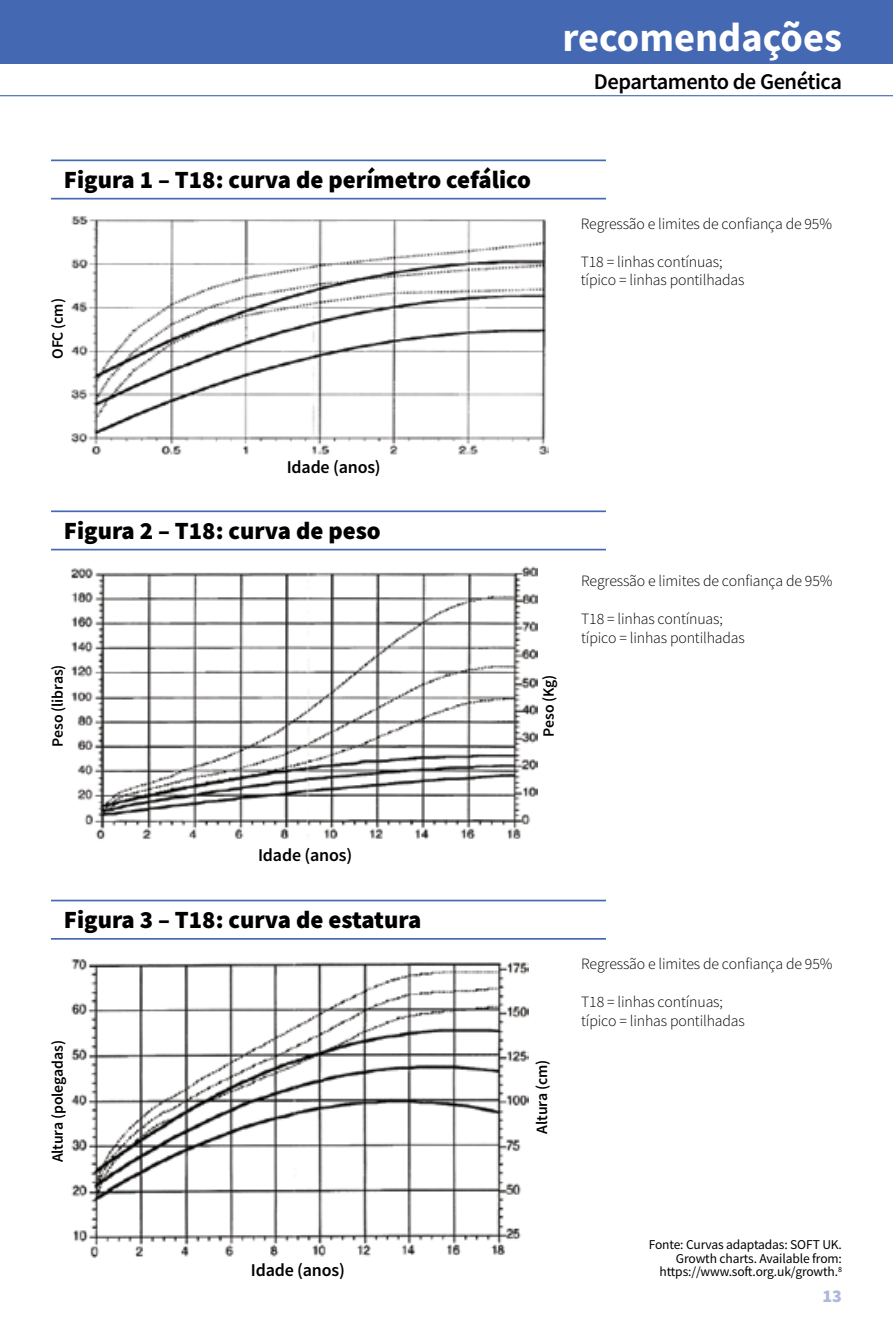
<style>
.page{position:relative;width:893px;height:1340px;background:#fff}
.page>*{position:absolute;margin:0;border:0;box-sizing:border-box;transform-origin:0 0}
.t1{font:700 40.5px "Source Sans Pro";color:#fff}
.t2{font:900 24.75px "Source Sans Pro";color:#000}
.t3{font:600 22.5px "Source Sans Pro";letter-spacing:-.02em;color:#000}
.t4{font:600 18px "Source Sans Pro";letter-spacing:-.01em;color:#000}
.t5{font:900 18px "Source Sans Pro";color:#afb7dd}
.t6{font:300 15.75px/18.9px "Source Sans Pro";letter-spacing:-.01em;color:#000}
.t7{font:600 15.75px "Source Sans Pro";letter-spacing:-.01em;color:#000}
.t8{font:13.5px/13.5px "Source Sans Pro";letter-spacing:-.01em;color:#000;text-align:right}
</style>
<div class="page">
<img style="left:71px;top:216px;width:477px;height:239px">
<div style="left:0;top:0;width:893px;height:64px;background:#4468b1"></div>
<hr style="left:0;top:95px;width:893px;height:1px;background:#4468b1">
<hr style="left:51px;top:159px;width:555px;height:2px;background:#4468b1">
<hr style="left:51px;top:198px;width:555px;height:1px;background:#4468b1">
<hr style="left:51px;top:899px;width:555px;height:2px;background:#4468b1">
<hr style="left:51px;top:938px;width:555px;height:1px;background:#4468b1">
<img style="left:71px;top:959px;width:458px;height:297px">
<img style="left:71px;top:566px;width:466px;height:274px">
<hr style="left:51px;top:510px;width:555px;height:2px;background:#4468b1">
<hr style="left:51px;top:549px;width:555px;height:1px;background:#4468b1">
<h2 class="t2" style="left:64px;top:163px;width:469px">Figura 1 – T18: curva de perímetro cefálico</h2>
<p class="t7" style="left:47px;top:359px;width:62px;rotate:-90deg">OFC (cm)</p>
<h1 class="t1" style="left:562px;top:10px;width:281px">recomendações</h1>
<h3 class="t3" style="left:594px;top:67px;width:250px">Departamento de Genética</h3>
<p class="t6" style="left:581px;top:214px;width:253px">Regressão e limites de confiança de 95%</p>
<p class="t6" style="left:581px;top:252px;width:165px">T18 = linhas contínuas; típico = linhas pontilhadas</p>
<p class="t4" style="left:287px;top:455px;width:96px">Idade (anos)</p>
<h2 class="t2" style="left:64px;top:513px;width:318px">Figura 2 – T18: curva de peso</h2>
<p class="t7" style="left:47px;top:746px;width:84px;rotate:-90deg">Peso (libras)</p>
<p class="t7" style="left:538px;top:736px;width:64px;rotate:-90deg">Peso (Kg)</p>
<p class="t6" style="left:581px;top:571px;width:253px">Regressão e limites de confiança de 95%</p>
<p class="t6" style="left:581px;top:609px;width:165px">T18 = linhas contínuas; típico = linhas pontilhadas</p>
<p class="t4" style="left:258px;top:843px;width:96px">Idade (anos)</p>
<h2 class="t2" style="left:64px;top:902px;width:359px">Figura 3 – T18: curva de estatura</h2>
<p class="t6" style="left:581px;top:954px;width:253px">Regressão e limites de confiança de 95%</p>
<p class="t6" style="left:581px;top:992px;width:165px">T18 = linhas contínuas; típico = linhas pontilhadas</p>
<p class="t7" style="left:47px;top:1162px;width:124px;rotate:-90deg">Altura (polegadas)</p>
<p class="t4" style="left:251px;top:1258px;width:96px">Idade (anos)</p>
<p class="t7" style="left:531px;top:1133px;width:75px;rotate:-90deg">Altura (cm)</p>
<p class="t8" style="left:649px;top:1237px;width:195px">Fonte: Curvas adaptadas: SOFT UK.<br>Growth charts. Available from: https://www.soft.org.uk/growth.<sup>8</sup></p>
<p class="t5" style="left:822px;top:1283px;width:21px">13</p>
</div>
